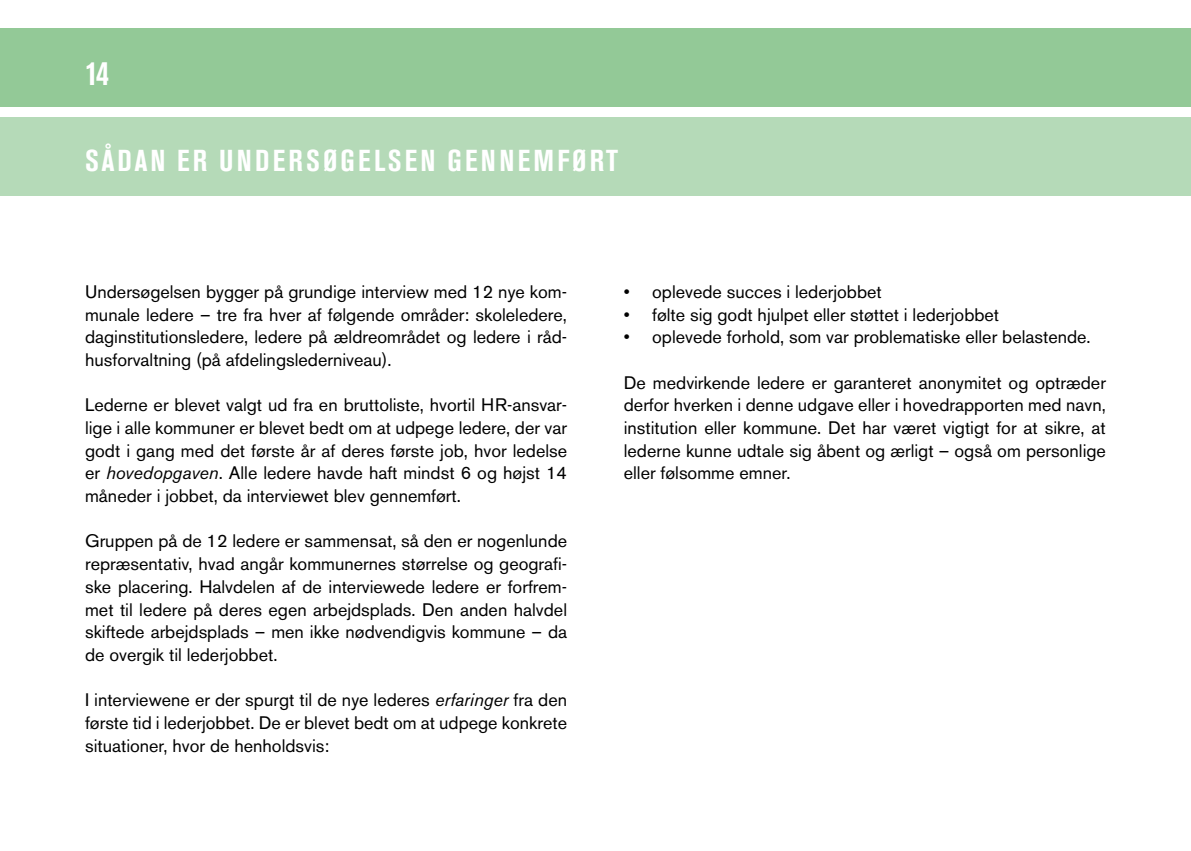
<style>
.page{position:relative;width:1191px;height:851px;background:#fff}
.page>*{position:absolute;margin:0;border:0;box-sizing:border-box;transform-origin:0 0}
.t1{font:700 condensed 34px "Akzidenz Grotesk BE";color:#fff}
.t2{font:700 condensed 30px "Akzidenz Grotesk BE";letter-spacing:.11em;color:#fff}
.t3{font:18px/22.6px "Akzidenz Grotesk BE";color:#000;text-align:justify}
.s1{font-style:italic}
</style>
<div class="page">
<div style="left:0;top:28px;width:1191px;height:79px;background:#93c997"></div>
<div style="left:0;top:117px;width:1191px;height:78px;background:#b5dab8"></div>
<h1 class="t1" style="left:85px;top:54px;width:24px">14</h1>
<h2 class="t2" style="left:85px;top:144px;width:534px">SÅDAN ER UNDERSØGELSEN GENNEMFØRT</h2>
<p class="t3" style="left:85px;top:280px;width:483px">Undersøgelsen bygger på grundige interview med 12 nye kom&shy;munale ledere – tre fra hver af følgende områder: skoleledere, daginstitutionsledere, ledere på ældreområdet og ledere i råd&shy;husforvaltning (på afdelingslederniveau).</p>
<p class="t3" style="left:85px;top:393px;width:483px">Lederne er blevet valgt ud fra en bruttoliste, hvortil HR-ansvar&shy;lige i alle kommuner er blevet bedt om at udpege ledere, der var godt i gang med det første år af deres første job, hvor ledelse er <span class="s1">hovedopgaven</span>. Alle ledere havde haft mindst 6 og højst 14 måneder i jobbet, da interviewet blev gennemført.</p>
<p class="t3" style="left:85px;top:530px;width:483px">Gruppen på de 12 ledere er sammensat, så den er nogenlunde repræsentativ, hvad angår kommunernes størrelse og geografi&shy;ske placering. Halvdelen af de interviewede ledere er forfrem&shy;met til ledere på deres egen arbejdsplads. Den anden halvdel skiftede arbejdsplads – men ikke nødvendigvis kommune – da de overgik til lederjobbet.</p>
<p class="t3" style="left:85px;top:688px;width:483px">I interviewene er der spurgt til de nye lederes <span class="s1">erfaringer</span> fra den første tid i lederjobbet. De er blevet bedt om at udpege konkrete situationer, hvor de henholdsvis:</p>
<p class="t3" style="left:624px;top:280px;width:259px">• oplevede succes i lederjobbet</p>
<p class="t3" style="left:624px;top:303px;width:377px">• følte sig godt hjulpet eller støttet i lederjobbet</p>
<p class="t3" style="left:624px;top:325px;width:468px">• oplevede forhold, som var problematiske eller belastende.</p>
<p class="t3" style="left:624px;top:371px;width:483px">De medvirkende ledere er garanteret anonymitet og optræder derfor hverken i denne udgave eller i hovedrapporten med navn, institution eller kommune. Det har været vigtigt for at sikre, at lederne kunne udtale sig åbent og ærligt – også om personlige eller følsomme emner.</p>
</div>
